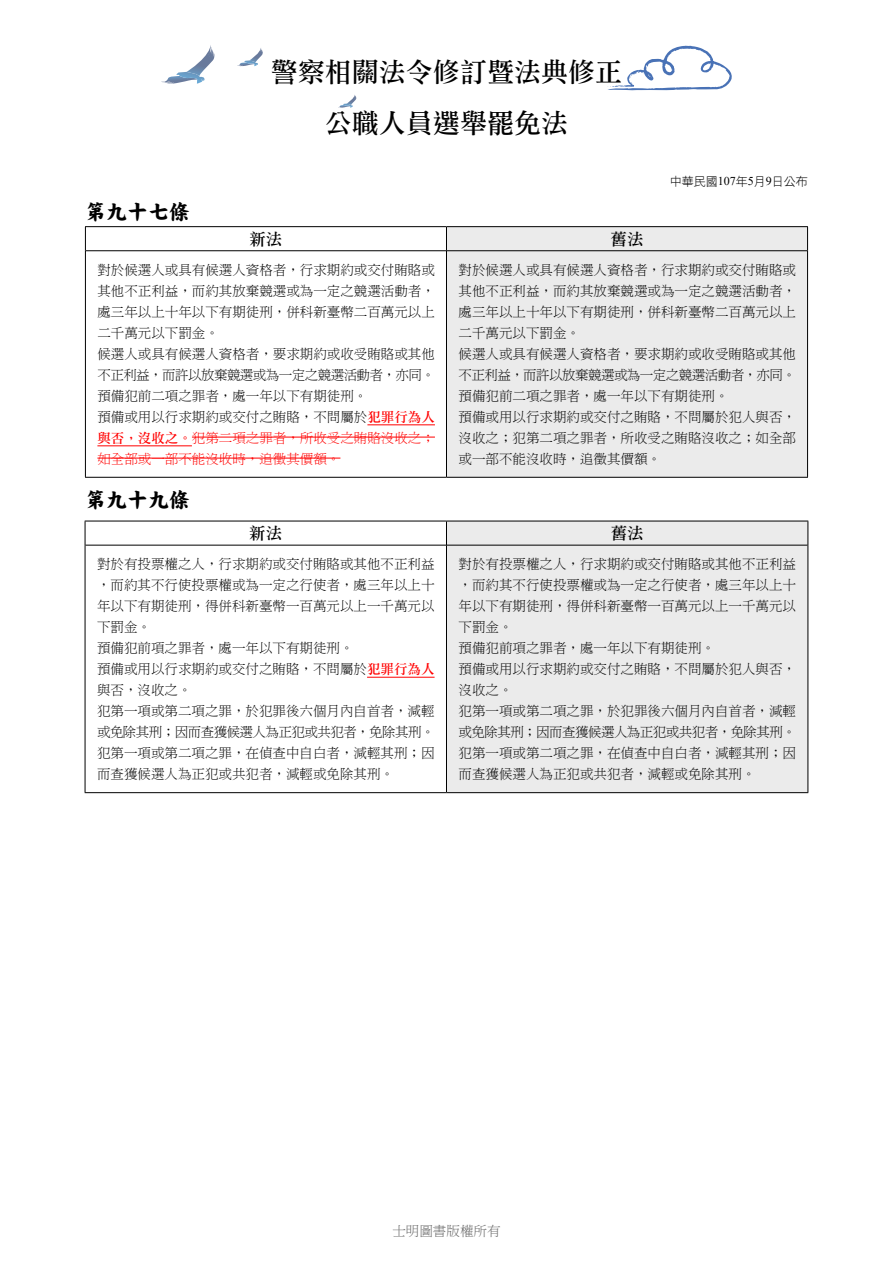
<style>
.page{position:relative;width:893px;height:1263px;background:#fff}
.page>*{position:absolute;margin:0;border:0;box-sizing:border-box;transform-origin:0 0}
.t1{font:27px/51px "DF Li Song W5 WIN BF";color:#000;text-align:center}
.t2{font:21px "DF Kai W14 WIN BF";color:#000}
.t3{font:16.5px "DF Li Song W5 WIN BF";color:#000}
.t4{font:13.5px/21px "DF Ming W3 WIN BF";color:#000}
.t5{font:13.5px "DF Ming W3 WIN BF";color:#646464}
.t6{font:12px "DF Hei W3 WIN BF";color:#000}
.s1{font-family:"Times New Roman"}
.s2{font-family:"DF Li Song W5 WIN BF";color:#f00}
.s3{color:#f00}
</style>
<div class="page">
<div style="left:447px;top:227px;width:360px;height:250px;background:#ebebeb"></div>
<hr style="left:85px;top:226px;width:361px;height:1px;background:#000">
<svg style="left:85px;top:227px;width:1px;height:24px"></svg>
<hr style="left:446px;top:226px;width:362px;height:1px;background:#000">
<svg style="left:807px;top:227px;width:1px;height:24px"></svg>
<hr style="left:85px;top:251px;width:1px;height:226px;background:#000">
<hr style="left:807px;top:251px;width:1px;height:226px;background:#000">
<hr style="left:85px;top:477px;width:361px;height:1px;background:#000">
<hr style="left:446px;top:477px;width:362px;height:1px;background:#000">
<svg style="left:446px;top:227px;width:1px;height:23px"></svg>
<hr style="left:86px;top:250px;width:360px;height:1px;background:#000">
<hr style="left:446px;top:250px;width:361px;height:1px;background:#000">
<hr style="left:446px;top:251px;width:1px;height:226px;background:#000">
<hr style="left:367px;top:424px;width:68px;height:1px;background:#f00">
<hr style="left:97px;top:445px;width:95px;height:1px;background:#f00">
<hr style="left:192px;top:437px;width:243px;height:1px;background:#f00">
<hr style="left:97px;top:458px;width:243px;height:1px;background:#f00">
<div style="left:447px;top:522px;width:360px;height:270px;background:#ebebeb"></div>
<hr style="left:85px;top:521px;width:361px;height:1px;background:#000">
<svg style="left:85px;top:521px;width:1px;height:24px"></svg>
<hr style="left:446px;top:521px;width:362px;height:1px;background:#000">
<svg style="left:807px;top:521px;width:1px;height:24px"></svg>
<hr style="left:85px;top:545px;width:1px;height:247px;background:#000">
<hr style="left:807px;top:545px;width:1px;height:247px;background:#000">
<hr style="left:85px;top:792px;width:361px;height:1px;background:#000">
<hr style="left:446px;top:792px;width:362px;height:1px;background:#000">
<svg style="left:446px;top:521px;width:1px;height:24px"></svg>
<hr style="left:85px;top:545px;width:361px;height:1px;background:#000">
<hr style="left:446px;top:545px;width:361px;height:1px;background:#000">
<hr style="left:446px;top:545px;width:1px;height:247px;background:#000">
<hr style="left:367px;top:677px;width:68px;height:1px;background:#f00">
<svg style="left:607px;top:45px;width:125px;height:45px"></svg>
<svg style="left:161px;top:45px;width:54px;height:39px"></svg>
<svg style="left:237px;top:48px;width:26px;height:19px"></svg>
<svg style="left:338px;top:95px;width:18px;height:13px"></svg>
<h2 class="t2" style="left:85px;top:201px;width:106px">第九十七條</h2>
<h1 class="t1" style="left:271px;top:46px;width:353px">警察相關法令修訂暨法典修正公職人員選舉罷免法</h1>
<p class="t6" style="left:670px;top:175px;width:139px">中華民國<span class="s1">107</span>年<span class="s1">5</span>月<span class="s1">9</span>日公布</p>
<p class="t3" style="left:249px;top:230px;width:34px">新法</p>
<p class="t3" style="left:610px;top:230px;width:34px">舊法</p>
<p class="t4" style="left:97px;top:259px;width:339px">對於候選人或具有候選人資格者，行求期約或交付賄賂或其他不正利益，而約其放棄競選或為一定之競選活動者，處三年以上十年以下有期徒刑，併科新臺幣二百萬元以上二千萬元以下罰金。<br>候選人或具有候選人資格者，要求期約或收受賄賂或其他不正利益，而許以放棄競選或為一定之競選活動者，亦同。預備犯前二項之罪者，處一年以下有期徒刑。<br>預備或用以行求期約或交付之賄賂，不問屬於<span class="s2">犯罪行為人與否，沒收之。</span><span class="s3">犯第二項之罪者，所收受之賄賂沒收之；如全部或一部不能沒收時，追徵其價額。</span></p>
<p class="t4" style="left:458px;top:259px;width:339px">對於候選人或具有候選人資格者，行求期約或交付賄賂或其他不正利益，而約其放棄競選或為一定之競選活動者，處三年以上十年以下有期徒刑，併科新臺幣二百萬元以上二千萬元以下罰金。<br>候選人或具有候選人資格者，要求期約或收受賄賂或其他不正利益，而許以放棄競選或為一定之競選活動者，亦同。預備犯前二項之罪者，處一年以下有期徒刑。<br>預備或用以行求期約或交付之賄賂，不問屬於犯人與否，沒收之；犯第二項之罪者，所收受之賄賂沒收之；如全部或一部不能沒收時，追徵其價額。</p>
<h2 class="t2" style="left:85px;top:489px;width:106px">第九十九條</h2>
<p class="t3" style="left:249px;top:525px;width:34px">新法</p>
<p class="t3" style="left:611px;top:525px;width:34px">舊法</p>
<p class="t4" style="left:97px;top:553px;width:339px">對於有投票權之人，行求期約或交付賄賂或其他不正利益，而約其不行使投票權或為一定之行使者，處三年以上十年以下有期徒刑，得併科新臺幣一百萬元以上一千萬元以下罰金。<br>預備犯前項之罪者，處一年以下有期徒刑。<br>預備或用以行求期約或交付之賄賂，不問屬於<span class="s2">犯罪行為人</span>與否，沒收之。<br>犯第一項或第二項之罪，於犯罪後六個月內自首者，減輕或免除其刑；因而查獲候選人為正犯或共犯者，免除其刑。犯第一項或第二項之罪，在偵查中自白者，減輕其刑；因而查獲候選人為正犯或共犯者，減輕或免除其刑。</p>
<p class="t4" style="left:458px;top:553px;width:339px">對於有投票權之人，行求期約或交付賄賂或其他不正利益，而約其不行使投票權或為一定之行使者，處三年以上十年以下有期徒刑，得併科新臺幣一百萬元以上一千萬元以下罰金。<br>預備犯前項之罪者，處一年以下有期徒刑。<br>預備或用以行求期約或交付之賄賂，不問屬於犯人與否，沒收之。<br>犯第一項或第二項之罪，於犯罪後六個月內自首者，減輕或免除其刑；因而查獲候選人為正犯或共犯者，免除其刑。犯第一項或第二項之罪，在偵查中自白者，減輕其刑；因而查獲候選人為正犯或共犯者，減輕或免除其刑。</p>
<p class="t5" style="left:392px;top:1224px;width:109px">士明圖書版權所有</p>
</div>
